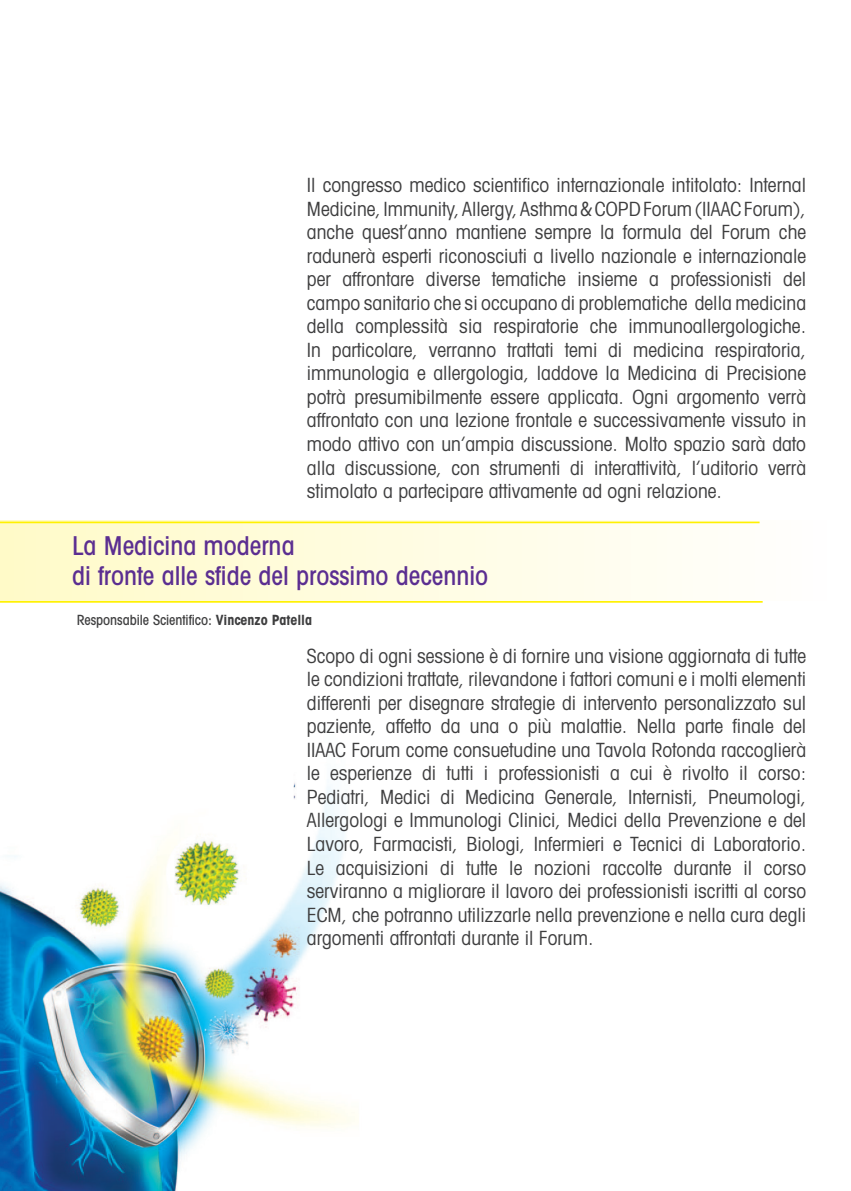
<style>
.page{position:relative;width:851px;height:1191px;background:#fff}
.page>*{position:absolute;margin:0;border:0;box-sizing:border-box;transform-origin:0 0}
.t1{font:500 condensed 26px/30px "Avant Garde";color:#5b2e91}
.t2{font:condensed 19.6px/23.6px "Avant Garde";color:#3e3e3f;text-align:justify}
.t3{font:500 condensed 14px "Avant Garde";letter-spacing:-.005em;color:#3e3e3f}
.s1{font-weight:700}
</style>
<div class="page">
<div style="left:0;top:520px;width:826px;height:81px;background:linear-gradient(to right,#fffac8,#fffefe)"></div>
<img style="left:0;top:783px;width:358px;height:408px">
<hr style="left:0;top:521px;width:759px;height:2px;background:#fff101">
<hr style="left:0;top:601px;width:762px;height:1px;background:#fff101">
<p class="t2" style="left:307px;top:173px;width:500px">Il congresso medico scientifico internazionale intitolato: Internal Medicine, Immunity, Allergy, Asthma &amp; COPD Forum (IIAAC Forum), anche quest’anno mantiene sempre la formula del Forum che radunerà esperti riconosciuti a livello nazionale e internazionale per affrontare diverse tematiche insieme a professionisti del campo sanitario che si occupano di problematiche della medicina della complessità sia respiratorie che immunoallergologiche.<br>In particolare, verranno trattati temi di medicina respiratoria, immunologia e allergologia, laddove la Medicina di Precisione potrà presumibilmente essere applicata. Ogni argomento verrà affrontato con una lezione frontale e successivamente vissuto in modo attivo con un’ampia discussione. Molto spazio sarà dato alla discussione, con strumenti di interattività, l’uditorio verrà stimolato a partecipare attivamente ad ogni relazione.</p>
<h1 class="t1" style="left:72px;top:530px;width:417px">La Medicina moderna<br>di fronte alle sfide del prossimo decennio</h1>
<p class="t3" style="left:77px;top:611px;width:237px">Responsabile Scientifico: <span class="s1">Vincenzo Patella</span></p>
<p class="t2" style="left:307px;top:643px;width:500px">Scopo di ogni sessione è di fornire una visione aggiornata di tutte le condizioni trattate, rilevandone i fattori comuni e i molti elementi differenti per disegnare strategie di intervento personalizzato sul paziente, affetto da una o più malattie. Nella parte finale del IIAAC Forum come consuetudine una Tavola Rotonda raccoglierà le esperienze di tutti i professionisti a cui è rivolto il corso:<br>Pediatri, Medici di Medicina Generale, Internisti, Pneumologi, Allergologi e Immunologi Clinici, Medici della Prevenzione e del Lavoro, Farmacisti, Biologi, Infermieri e Tecnici di Laboratorio.<br>Le acquisizioni di tutte le nozioni raccolte durante il corso serviranno a migliorare il lavoro dei professionisti iscritti al corso ECM, che potranno utilizzarle nella prevenzione e nella cura degli argomenti affrontati durante il Forum.</p>
</div>
